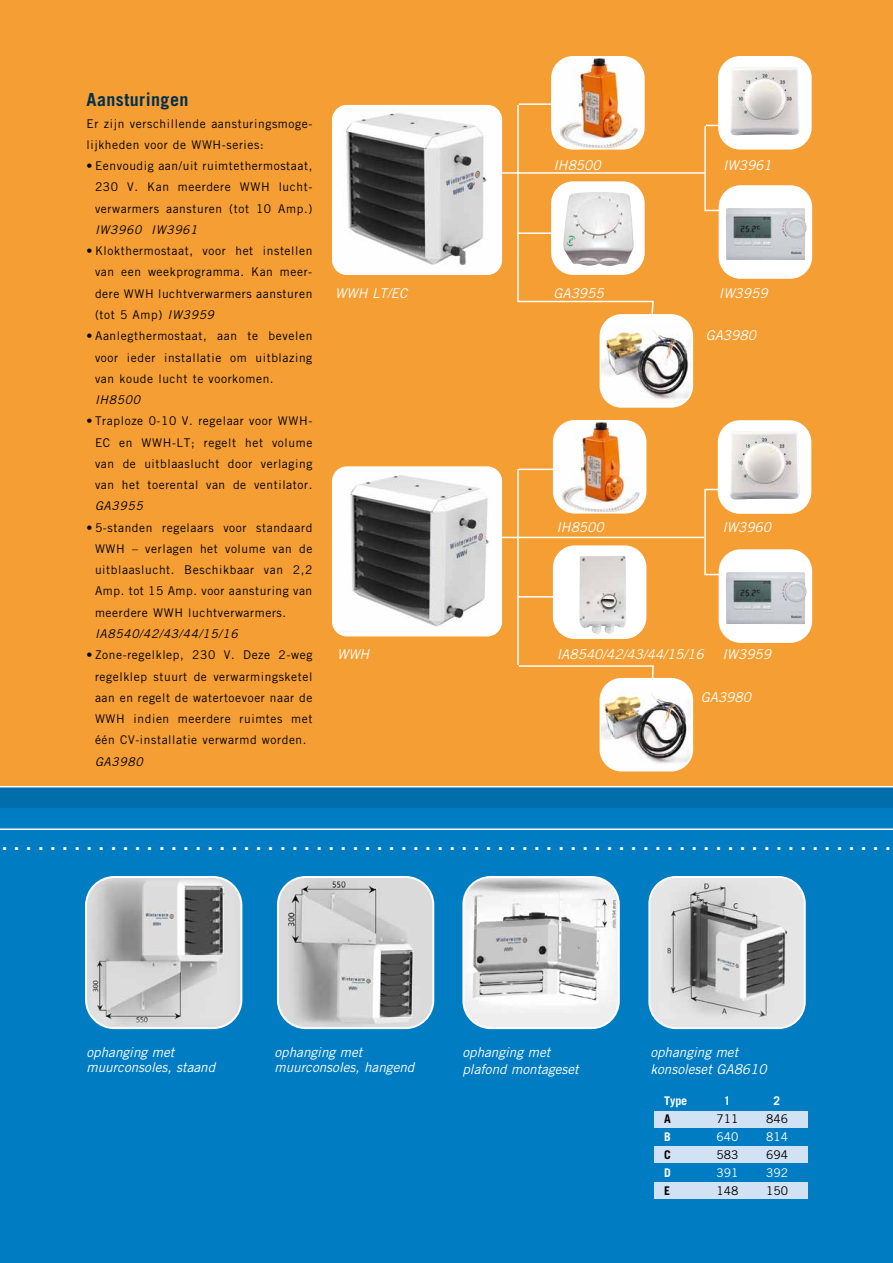
<style>
.page{position:relative;width:893px;height:1263px;background:#fff}
.page>*{position:absolute;margin:0;border:0;box-sizing:border-box;transform-origin:0 0}
.t1{font:25.5px "Frutiger LT Std";color:#fff}
.t2{font:700 18px "Trade Gothic LT Std";letter-spacing:.025em;color:#00304f}
.t3{font:italic 13.5px/15px "Trade Gothic LT Std";color:#fff}
.t4{font:12px/21.3px "Trade Gothic LT Std";letter-spacing:.05em;color:#000;text-align:justify}
.t5{font:italic 12px "Trade Gothic LT Std";letter-spacing:.05em;color:#000}
.t6{font:12px "Trade Gothic LT Std";letter-spacing:-.005em;color:#fff}
.t7{font:700 12px "Trade Gothic LT Std";color:#fff}
.t8{font:700 12px "Trade Gothic LT Std";color:#000}
.s1{font-style:italic}
</style>
<div class="page">
<div style="left:0;top:796px;width:893px;height:467px;background:#007cc2"></div>
<div style="left:0;top:0;width:893px;height:796px;background:#f59e33"></div>
<div style="left:0;top:787px;width:893px;height:21px;background:#006eab"></div>
<hr style="left:0;top:828px;width:893px;height:2px;background:#fff">
<hr style="left:0;top:786px;width:893px;height:1px;background:#fff">
<img style="left:332px;top:105px;width:170px;height:169px">
<div style="left:332px;top:105px;width:170px;height:170px;border:1px solid #fff;border-radius:14px"></div>
<hr style="left:496px;top:172px;width:209px;height:2px;background:#fff">
<hr style="left:517px;top:105px;width:2px;height:197px;background:#fff">
<hr style="left:519px;top:103px;width:82px;height:2px;background:#fff">
<hr style="left:519px;top:232px;width:81px;height:2px;background:#fff">
<svg style="left:517px;top:300px;width:137px;height:23px"></svg>
<hr style="left:706px;top:210px;width:85px;height:1px;background:#fff">
<hr style="left:706px;top:125px;width:86px;height:1px;background:#fff">
<hr style="left:704px;top:126px;width:2px;height:85px;background:#fff">
<div style="left:719px;top:186px;width:92px;height:92px;background:#fff;border-radius:21px"></div>
<img style="left:726px;top:208px;width:81px;height:52px">
<div style="left:719px;top:185px;width:93px;height:94px;border:2px solid #fff;border-radius:21px"></div>
<img style="left:554px;top:59px;width:88px;height:88px">
<div style="left:551px;top:56px;width:94px;height:94px;border:2px solid #fff;border-radius:21px"></div>
<div style="left:552px;top:182px;width:92px;height:92px;background:#fff;border-radius:21px"></div>
<img style="left:563px;top:192px;width:71px;height:74px">
<div style="left:551px;top:181px;width:94px;height:94px;border:2px solid #fff;border-radius:21px"></div>
<div style="left:719px;top:57px;width:92px;height:92px;background:#fff;border-radius:21px"></div>
<img style="left:730px;top:67px;width:70px;height:68px">
<div style="left:718px;top:56px;width:94px;height:94px;border:2px solid #fff;border-radius:21px"></div>
<div style="left:332px;top:467px;width:170px;height:169px;background:#fff;border-radius:14px"></div>
<img style="left:350px;top:475px;width:139px;height:152px">
<div style="left:332px;top:466px;width:170px;height:170px;border:1px solid #fff;border-radius:14px"></div>
<hr style="left:496px;top:537px;width:208px;height:1px;background:#fff">
<hr style="left:517px;top:469px;width:2px;height:196px;background:#fff">
<hr style="left:519px;top:469px;width:78px;height:1px;background:#fff">
<hr style="left:519px;top:596px;width:81px;height:2px;background:#fff">
<svg style="left:517px;top:664px;width:138px;height:22px"></svg>
<hr style="left:706px;top:574px;width:85px;height:1px;background:#fff">
<hr style="left:706px;top:489px;width:85px;height:1px;background:#fff">
<hr style="left:704px;top:489px;width:2px;height:86px;background:#fff">
<div style="left:719px;top:550px;width:92px;height:92px;background:#fff;border-radius:21px"></div>
<img style="left:726px;top:572px;width:81px;height:52px">
<div style="left:719px;top:549px;width:93px;height:94px;border:2px solid #fff;border-radius:21px"></div>
<img style="left:556px;top:422px;width:90px;height:89px">
<div style="left:553px;top:420px;width:93px;height:94px;border:2px solid #fff;border-radius:21px"></div>
<div style="left:554px;top:546px;width:92px;height:92px;background:#fff;border-radius:21px"></div>
<img style="left:579px;top:556px;width:47px;height:77px">
<div style="left:553px;top:545px;width:93px;height:94px;border:2px solid #fff;border-radius:21px"></div>
<div style="left:718px;top:421px;width:93px;height:92px;background:#fff;border-radius:21px"></div>
<img style="left:730px;top:431px;width:70px;height:68px">
<div style="left:718px;top:420px;width:93px;height:94px;border:2px solid #fff;border-radius:21px"></div>
<div style="left:600px;top:315px;width:92px;height:92px;background:#fff;border-radius:21px"></div>
<img style="left:600px;top:323px;width:90px;height:80px">
<div style="left:600px;top:314px;width:93px;height:94px;border:2px solid #fff;border-radius:21px"></div>
<div style="left:600px;top:679px;width:92px;height:92px;background:#fff;border-radius:21px"></div>
<img style="left:600px;top:686px;width:92px;height:80px">
<div style="left:600px;top:678px;width:93px;height:93px;border:2px solid #fff;border-radius:21px"></div>
<img style="left:87px;top:877px;width:154px;height:151px">
<div style="left:85px;top:876px;width:157px;height:153px;border:2px solid #fff;border-radius:28px"></div>
<img style="left:278px;top:877px;width:155px;height:151px">
<div style="left:277px;top:876px;width:157px;height:153px;border:2px solid #fff;border-radius:28px"></div>
<img style="left:465px;top:879px;width:152px;height:147px">
<div style="left:462px;top:876px;width:158px;height:153px;border:2px solid #fff;border-radius:27px"></div>
<img style="left:651px;top:879px;width:152px;height:149px">
<div style="left:648px;top:876px;width:158px;height:153px;border:2px solid #fff;border-radius:27px"></div>
<div style="left:655px;top:1111px;width:153px;height:17px;background:#d2e2f5"></div>
<div style="left:655px;top:1146px;width:153px;height:16px;background:#d2e2f5"></div>
<div style="left:655px;top:1182px;width:153px;height:17px;background:#d2e2f5"></div>
<h2 class="t2" style="left:87px;top:89px;width:103px">Aansturingen</h2>
<p class="t4" style="left:87px;top:112px;width:227px">Er zijn verschillende aansturingsmoge&shy;lijkheden voor de WWH-series:</p>
<p class="t4" style="left:95px;top:155px;width:219px;text-indent:-9px">• Eenvoudig aan/uit ruimtethermostaat, 230 V. Kan meerdere WWH lucht&shy;verwarmers aansturen (tot 10 Amp.)</p>
<p class="t5" style="left:95px;top:222px;width:104px">IW3960 IW3961</p>
<p class="t4" style="left:95px;top:240px;width:219px;text-indent:-9px">• Klokthermostaat, voor het instellen van een weekprogramma. Kan meer&shy;dere WWH luchtverwarmers aansturen (tot 5 Amp) <span class="s1">IW3959</span></p>
<p class="t4" style="left:95px;top:325px;width:219px;text-indent:-9px">• Aanlegthermostaat, aan te bevelen voor ieder installatie om uitblazing van koude lucht te voorkomen.</p>
<p class="t5" style="left:95px;top:392px;width:46px">IH8500</p>
<p class="t4" style="left:95px;top:410px;width:219px;text-indent:-9px">• Traploze 0-10 V. regelaar voor WWH-EC en WWH-LT; regelt het volume van de uitblaaslucht door verlaging van het toerental van de ventilator.</p>
<p class="t5" style="left:95px;top:499px;width:49px">GA3955</p>
<p class="t4" style="left:95px;top:517px;width:219px;text-indent:-9px">• 5-standen regelaars voor standaard WWH – verlagen het volume van de uitblaaslucht. Beschikbaar van 2,2<br>Amp. tot 15 Amp. voor aansturing van meerdere WWH luchtverwarmers.</p>
<p class="t5" style="left:95px;top:626px;width:144px">IA8540/42/43/44/15/16</p>
<p class="t4" style="left:95px;top:644px;width:219px;text-indent:-9px">• Zone-regelklep, 230 V. Deze 2-weg regelklep stuurt de verwarmingsketel aan en regelt de watertoevoer naar de WWH indien meerdere ruimtes met één CV-installatie verwarmd worden.</p>
<p class="t5" style="left:95px;top:754px;width:49px">GA3980</p>
<p class="t3" style="left:335px;top:286px;width:74px">WWH LT/EC</p>
<p class="t3" style="left:553px;top:158px;width:49px">IH8500</p>
<p class="t3" style="left:553px;top:286px;width:52px">GA3955</p>
<p class="t3" style="left:723px;top:158px;width:50px">IW3961</p>
<p class="t3" style="left:719px;top:286px;width:50px">IW3959</p>
<p class="t3" style="left:706px;top:328px;width:52px">GA3980</p>
<p class="t3" style="left:556px;top:519px;width:49px">IH8500</p>
<p class="t3" style="left:722px;top:519px;width:50px">IW3960</p>
<p class="t3" style="left:722px;top:647px;width:50px">IW3959</p>
<p class="t3" style="left:701px;top:689px;width:52px">GA3980</p>
<p class="t3" style="left:337px;top:647px;width:34px">WWH</p>
<p class="t3" style="left:557px;top:647px;width:148px">IA8540/42/43/44/15/16</p>
<h1 class="t1" style="left:1px;top:827px;width:892px">. . . . . . . . . . . . . . . . . . . . . . . . . . . . . . . . . . . . . . . . . . . . . . . . . . . . . . . . . . . . . . . . . . . . . . . . . .</h1>
<p class="t3" style="left:87px;top:1045px;width:130px">ophanging met muurconsoles, staand</p>
<p class="t3" style="left:274px;top:1045px;width:141px">ophanging met muurconsoles, hangend</p>
<p class="t3" style="left:462px;top:1044px;width:118px;line-height:16.5px">ophanging met plafond montageset</p>
<p class="t3" style="left:650px;top:1044px;width:118px;line-height:16.5px">ophanging met konsoleset GA8610</p>
<p class="t7" style="left:664px;top:1093px;width:25px">Type</p>
<p class="t7" style="left:724px;top:1093px;width:8px">1</p>
<p class="t7" style="left:773px;top:1093px;width:8px">2</p>
<p class="t8" style="left:664px;top:1111px;width:8px">A</p>
<p class="t4" style="left:717px;top:1107px;width:23px">711</p>
<p class="t4" style="left:766px;top:1107px;width:23px">846</p>
<p class="t7" style="left:664px;top:1129px;width:8px">B</p>
<p class="t6" style="left:717px;top:1129px;width:23px">640</p>
<p class="t6" style="left:766px;top:1129px;width:23px">814</p>
<p class="t8" style="left:664px;top:1147px;width:8px">C</p>
<p class="t4" style="left:717px;top:1143px;width:23px">583</p>
<p class="t4" style="left:766px;top:1143px;width:23px">694</p>
<p class="t7" style="left:664px;top:1165px;width:8px">D</p>
<p class="t6" style="left:717px;top:1165px;width:23px">391</p>
<p class="t6" style="left:766px;top:1165px;width:23px">392</p>
<p class="t8" style="left:664px;top:1183px;width:8px">E</p>
<p class="t4" style="left:717px;top:1179px;width:23px">148</p>
<p class="t4" style="left:766px;top:1179px;width:23px">150</p>
</div>
